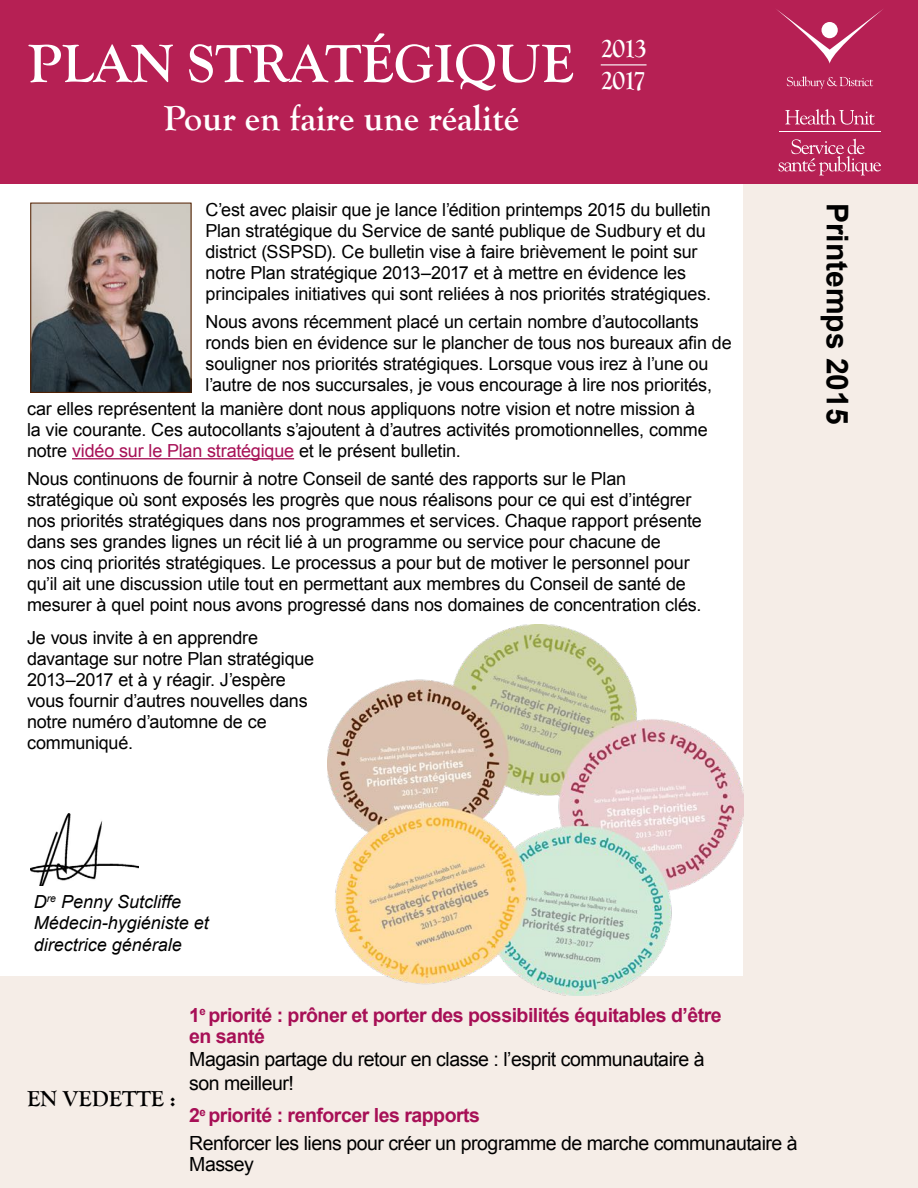
<style>
.page{position:relative;width:918px;height:1188px;background:#fff}
.page>*{position:absolute;margin:0;border:0;box-sizing:border-box;transform-origin:0 0}
.t1{font:700 55.5px "Goudy Old Style T";color:#fff}
.t2{font:700 36px "Goudy Old Style T";color:#fff}
.t3{font:700 30px "Arial";color:#000}
.t4{font:700 27px/32.4px "Goudy Old Style T";letter-spacing:-.07em;color:#fff;scale:.94 1}
.t5{font:700 22.5px "Goudy Old Style T";color:#000}
.t6{font:19.5px/27.8px "Arial";letter-spacing:-.025em;color:#000}
.t7{font:700 19.5px/21px "Arial";letter-spacing:-.025em;color:#a71056}
.t8{font:18px/21px "Arial";letter-spacing:-.01em;color:#000}
.t9{font:italic 18px/21.6px "Arial";color:#000}
.s1{color:#a71056}
.s2{font-weight:700;color:#a71056}
</style>
<div class="page">
<div style="left:0;top:976px;width:917px;height:212px;background:#f5ede7"></div>
<div style="left:743px;top:166px;width:174px;height:1022px;background:#f5ede7"></div>
<hr style="left:72px;top:458px;width:222px;height:1px;background:#a71056">
<div style="left:0;top:0;width:918px;height:184px;background:#b62054"></div>
<img style="left:30px;top:814px;width:108px;height:71px">
<svg style="left:787px;top:76px;width:86px;height:13px"></svg>
<svg style="left:785px;top:109px;width:90px;height:16px"></svg>
<svg style="left:779px;top:139px;width:102px;height:36px"></svg>
<hr style="left:779px;top:132px;width:102px;height:1px;background:#fff">
<svg style="left:776px;top:9px;width:107px;height:55px"></svg>
<hr style="left:601px;top:64px;width:46px;height:1px;background:#fff">
<img style="left:32px;top:205px;width:157px;height:186px">
<div style="left:30px;top:203px;width:161px;height:190px;border:1px solid #532000"></div>
<img style="left:328px;top:625px;width:415px;height:371px">
<h1 class="t1" style="left:28px;top:32px;width:547px">PLAN STRATÉGIQUE</h1>
<h3 class="t4" style="left:601px;top:32px;width:51px">2013<br>2017</h3>
<h2 class="t2" style="left:164px;top:98px;width:357px">Pour en faire une réalité</h2>
<p class="t8" style="left:206px;top:199px;width:507px">C’est avec plaisir que je lance l’édition printemps 2015 du bulletin Plan stratégique du Service de santé publique de Sudbury et du district (SSPSD). Ce bulletin vise à faire brièvement le point sur notre Plan stratégique 2013–2017 et à mettre en évidence les principales initiatives qui sont reliées à nos priorités stratégiques.</p>
<p class="t8" style="left:206px;top:311px;width:528px">Nous avons récemment placé un certain nombre d’autocollants ronds bien en évidence sur le plancher de tous nos bureaux afin de souligner nos priorités stratégiques. Lorsque vous irez à l’une ou l’autre de nos succursales, je vous encourage à lire nos priorités,</p>
<p class="t8" style="left:27px;top:398px;width:682px">car elles représentent la manière dont nous appliquons notre vision et notre mission à la vie courante. Ces autocollants s’ajoutent à d’autres activités promotionnelles, comme notre <span class="s1">vidéo sur le Plan stratégique</span> et le présent bulletin.</p>
<p class="t8" style="left:27px;top:468px;width:676px">Nous continuons de fournir à notre Conseil de santé des rapports sur le Plan stratégique où sont exposés les progrès que nous réalisons pour ce qui est d’intégrer nos priorités stratégiques dans nos programmes et services. Chaque rapport présente dans ses grandes lignes un récit lié à un programme ou service pour chacune de<br>nos cinq priorités stratégiques. Le processus a pour but de motiver le personnel pour qu’il ait une discussion utile tout en permettant aux membres du Conseil de santé de mesurer à quel point nous avons progressé dans nos domaines de concentration clés.</p>
<p class="t8" style="left:27px;top:627px;width:289px">Je vous invite à en apprendre davantage sur notre Plan stratégique<br>2013–2017 et à y réagir. J’espère vous fournir d’autres nouvelles dans notre numéro d’automne de ce communiqué.</p>
<h3 class="t3" style="left:854px;top:203px;width:223px;rotate:90deg">Printemps 2015</h3>
<p class="t9" style="left:34px;top:891px;width:177px">D<sup>re</sup> Penny Sutcliffe<br>Médecin-hygiéniste et directrice générale</p>
<p class="t5" style="left:27px;top:1086px;width:150px">EN VEDETTE :</p>
<p class="t7" style="left:189px;top:1005px;width:534px">1<sup>e</sup> priorité : prôner et porter des possibilités équitables d’être en santé</p>
<p class="t6" style="left:189px;top:1048px;width:517px;line-height:23.4px">Magasin partage du retour en classe : l’esprit communautaire à son meilleur!</p>
<p class="t6" style="left:189px;top:1102px;width:610px"><span class="s2">2</span><sup>e</sup> <span class="s2">priorité : renforcer les rapports<br></span>Renforcer les liens pour créer un programme de marche communautaire à</p>
<p class="t6" style="left:189px;top:1151px;width:66px">Massey</p>
</div>
